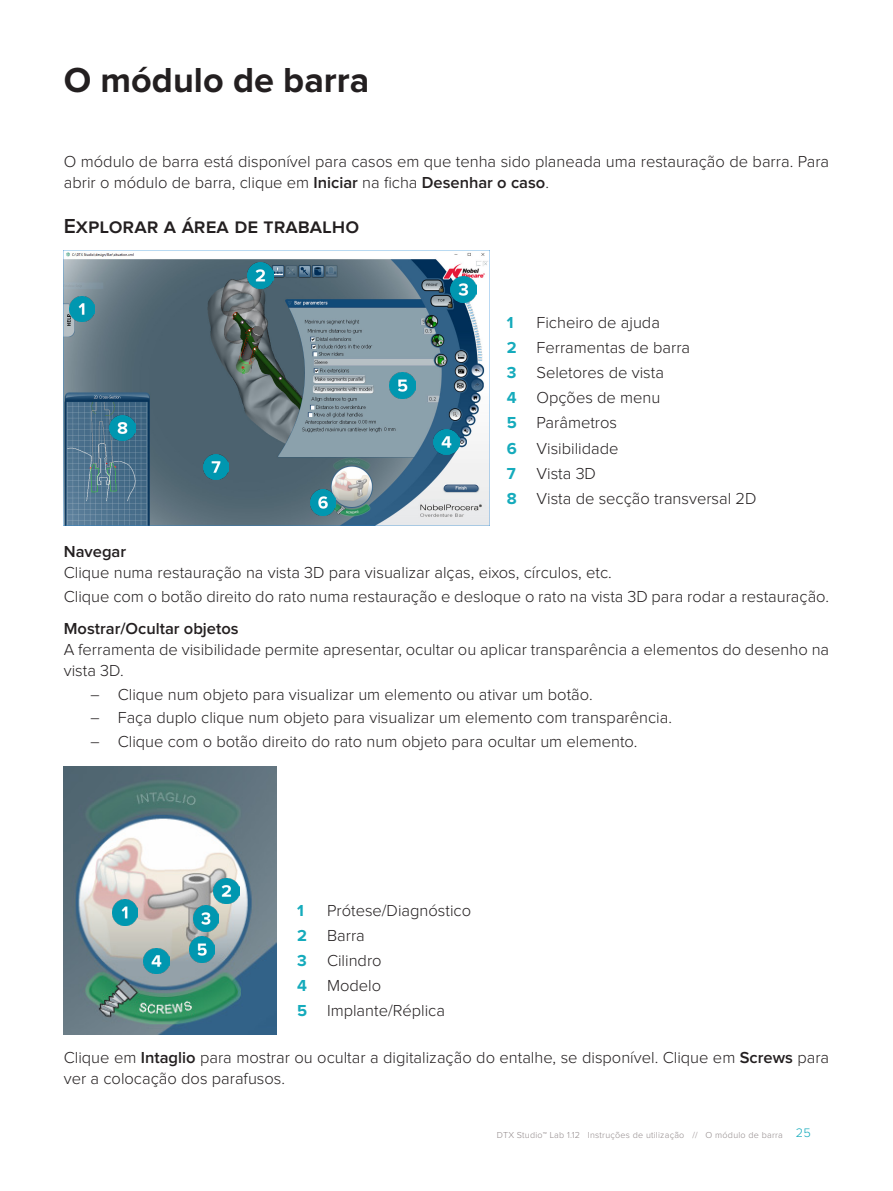
<style>
.page{position:relative;width:893px;height:1191px;background:#fff}
.page>*{position:absolute;margin:0;border:0;box-sizing:border-box;transform-origin:0 0}
.Head_level_1{font:700 36px "Proxima Nova";color:#231f20}
.Head_level_2{font:600 21px "Proxima Nova";color:#231f20}
.Body_text{font:300 16.5px/21px "Proxima Nova";color:#231f20}
.Head_level_3{font:600 16.5px "Proxima Nova";color:#231f20}
.Body_text-2{font:700 16.5px "Proxima Nova";color:#15abbc}
.t1{font:300 9px "Proxima Nova";letter-spacing:.025em;color:#91898a}
.s1{font-weight:600}
.s2{font-family:"Linotype Univers 330"}
.s3{font-size:12.75px;color:#15abbc}
</style>
<div class="page">
<img style="left:64px;top:250px;width:425px;height:275px">
<img style="left:64px;top:766px;width:212px;height:268px">
<img style="left:69px;top:296px;width:26px;height:26px">
<img style="left:248px;top:262px;width:25px;height:26px">
<img style="left:451px;top:277px;width:25px;height:25px">
<img style="left:434px;top:429px;width:25px;height:26px">
<img style="left:390px;top:372px;width:25px;height:26px">
<img style="left:310px;top:490px;width:26px;height:25px">
<img style="left:203px;top:454px;width:26px;height:25px">
<img style="left:109px;top:415px;width:26px;height:25px">
<img style="left:112px;top:900px;width:26px;height:25px">
<img style="left:214px;top:878px;width:25px;height:25px">
<img style="left:193px;top:905px;width:26px;height:26px">
<img style="left:144px;top:948px;width:25px;height:25px">
<img style="left:189px;top:936px;width:26px;height:26px">
<p class="Head_level_1" style="left:64px;top:64px;width:307px">O módulo de barra</p>
<p class="Body_text" style="left:64px;top:152px;width:767px">O módulo de barra está disponível para casos em que tenha sido planeada uma restauração de barra. Para abrir o módulo de barra, clique em <span class="s1">Iniciar</span> na ficha <span class="s1">Desenhar o caso</span>.</p>
<p class="Head_level_2" style="left:64px;top:216px;width:297px">Explorar a área de trabalho</p>
<p class="Body_text-2" style="left:507px;top:315px;width:8px">1</p>
<p class="Body_text" style="left:536px;top:313px;width:125px">Ficheiro de ajuda</p>
<p class="Body_text-2" style="left:507px;top:340px;width:11px">2</p>
<p class="Body_text" style="left:536px;top:338px;width:155px">Ferramentas de barra</p>
<p class="Body_text-2" style="left:507px;top:365px;width:11px">3</p>
<p class="Body_text" style="left:536px;top:363px;width:129px">Seletores de vista</p>
<p class="Body_text-2" style="left:507px;top:390px;width:11px">4</p>
<p class="Body_text" style="left:536px;top:388px;width:125px">Opções de menu</p>
<p class="Body_text-2" style="left:507px;top:415px;width:12px">5</p>
<p class="Body_text" style="left:536px;top:413px;width:82px">Parâmetros</p>
<p class="Body_text-2" style="left:507px;top:440px;width:12px">6</p>
<p class="Body_text" style="left:536px;top:438px;width:84px">Visibilidade</p>
<p class="Body_text-2" style="left:507px;top:465px;width:10px">7</p>
<p class="Body_text" style="left:536px;top:463px;width:61px">Vista 3D</p>
<p class="Body_text-2" style="left:507px;top:490px;width:11px">8</p>
<p class="Body_text" style="left:536px;top:488px;width:222px">Vista de secção transversal 2D</p>
<p class="Head_level_3" style="left:64px;top:544px;width:64px">Navegar</p>
<p class="Body_text" style="left:64px;top:563px;width:550px">Clique numa restauração na vista 3D para visualizar alças, eixos, círculos, etc.</p>
<p class="Body_text" style="left:64px;top:586px;width:767px">Clique com o botão direito do rato numa restauração e desloque o rato na vista 3D para rodar a restauração.</p>
<p class="Head_level_3" style="left:64px;top:621px;width:176px">Mostrar/Ocultar objetos</p>
<p class="Body_text" style="left:64px;top:640px;width:767px">A ferramenta de visibilidade permite apresentar, ocultar ou aplicar transparência a elementos do desenho na vista 3D.</p>
<p class="Body_text" style="left:91px;top:684px;width:503px"><span class="s2">–</span> Clique num objeto para visualizar um elemento ou ativar um botão.</p>
<p class="Body_text" style="left:91px;top:708px;width:583px"><span class="s2">–</span> Faça duplo clique num objeto para visualizar um elemento com transparência.</p>
<p class="Body_text" style="left:91px;top:731px;width:548px"><span class="s2">–</span> Clique com o botão direito do rato num objeto para ocultar um elemento.</p>
<p class="Body_text-2" style="left:297px;top:903px;width:8px">1</p>
<p class="Body_text" style="left:327px;top:900px;width:146px">Prótese/Diagnóstico</p>
<p class="Body_text-2" style="left:297px;top:928px;width:11px">2</p>
<p class="Body_text" style="left:327px;top:925px;width:39px">Barra</p>
<p class="Body_text-2" style="left:297px;top:953px;width:11px">3</p>
<p class="Body_text" style="left:327px;top:950px;width:56px">Cilindro</p>
<p class="Body_text-2" style="left:297px;top:978px;width:11px">4</p>
<p class="Body_text" style="left:327px;top:975px;width:56px">Modelo</p>
<p class="Body_text-2" style="left:297px;top:1003px;width:12px">5</p>
<p class="Body_text" style="left:327px;top:1000px;width:119px">Implante/Réplica</p>
<p class="Body_text" style="left:64px;top:1048px;width:767px">Clique em <span class="s1">Intaglio</span> para mostrar ou ocultar a digitalização do entalhe, se disponível. Clique em <span class="s1">Screws</span> para ver a colocação dos parafusos.</p>
<p class="t1" style="left:497px;top:1130px;width:316px">DTX Studio™ Lab 1.12 Instruções de utilização // O módulo de barra <span class="s3">25</span></p>
</div>
